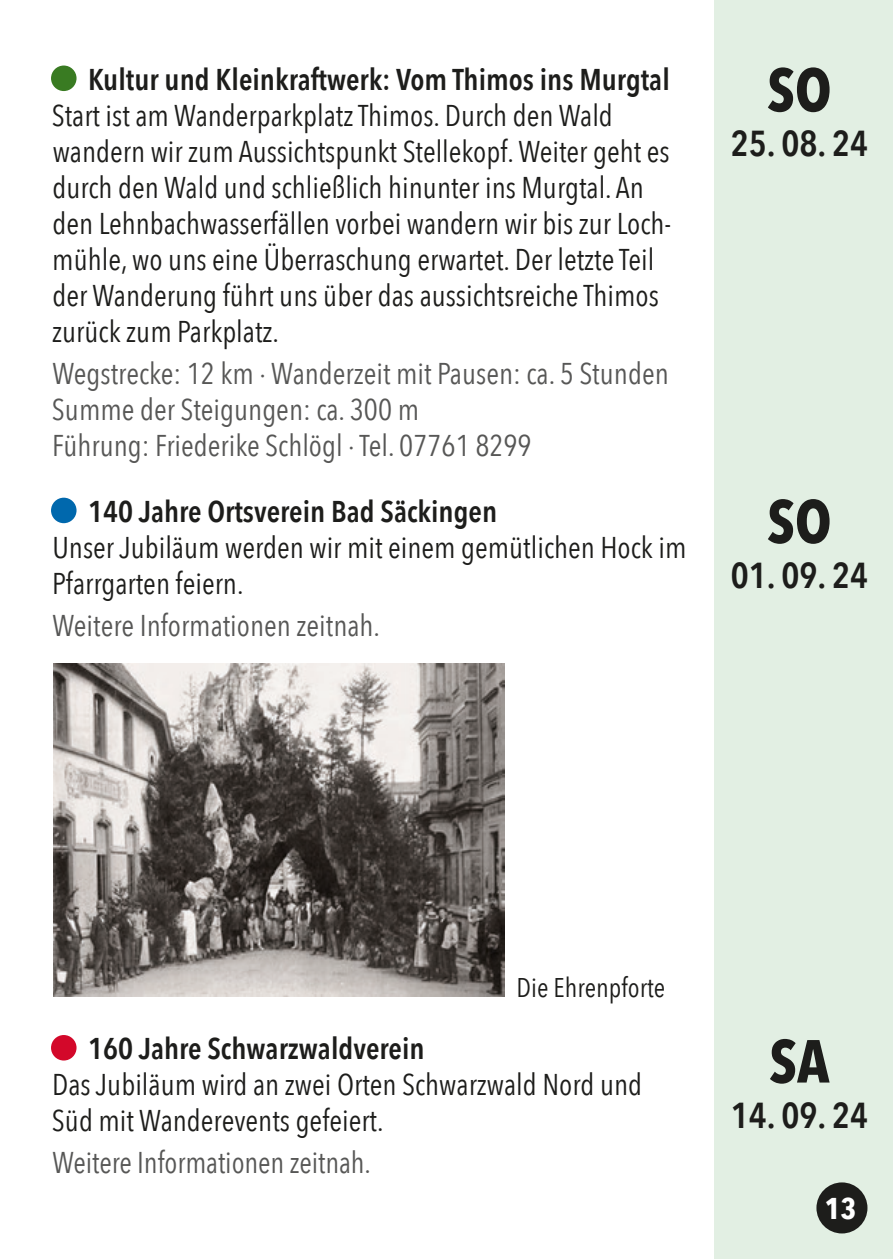
<style>
.page{position:relative;width:893px;height:1259px;background:#fff}
.page>*{position:absolute;margin:0;border:0;box-sizing:border-box;transform-origin:0 0}
.t1{font:700 60px "Avenir Next Condensed";color:#1d1d1b}
.t2{font:600 36px "Avenir Next Condensed";color:#1d1d1b}
.t3{font:30px/36px "Avenir Next Condensed";color:#1d1d1b}
.t4{font:30px "Avenir Next Condensed";color:#575756}
.t5{font:600 30px "Avenir Next Condensed";color:#1d1d1b}
.t6{font:700 30px "Avenir Next Condensed";color:#fff}
.t7{font:27px "Avenir Next Condensed";color:#1d1d1b}
</style>
<div class="page">
<div style="left:714px;top:0;width:179px;height:1259px;background:#e2efe3"></div>
<div style="left:51px;top:66px;width:26px;height:25px;background:#397b22;border-radius:50%"></div>
<div style="left:51px;top:498px;width:26px;height:25px;background:#0068ad;border-radius:50%"></div>
<div style="left:51px;top:1035px;width:26px;height:25px;background:#d3082a;border-radius:50%"></div>
<div style="left:816px;top:1182px;width:51px;height:51px;background:#1d1d1b;border-radius:50%"></div>
<img style="left:53px;top:664px;width:452px;height:333px">
<p class="t5" style="left:88px;top:53px;width:583px">Kultur und Kleinkraftwerk: Vom Thimos ins Murgtal</p>
<p class="t3" style="left:52px;top:96px;width:621px">Start ist am Wanderparkplatz Thimos. Durch den Wald wandern wir zum Aussichtspunkt Stellekopf. Weiter geht es durch den Wald und schließlich hinunter ins Murgtal. An den Lehnbachwasserfällen vorbei wandern wir bis zur Loch&shy;mühle, wo uns eine Überraschung erwartet. Der letzte Teil der Wanderung führt uns über das aussichtsreiche Thimos zurück zum Parkplatz.</p>
<p class="t4" style="left:52px;top:347px;width:618px">Wegstrecke: 12 km · Wanderzeit mit Pausen: ca. 5 Stunden</p>
<p class="t4" style="left:52px;top:383px;width:369px">Summe der Steigungen: ca. 300 m</p>
<p class="t4" style="left:52px;top:419px;width:481px">Führung: Friederike Schlögl · Tel. 07761 8299</p>
<p class="t5" style="left:88px;top:485px;width:410px">140 Jahre Ortsverein Bad Säckingen</p>
<p class="t3" style="left:52px;top:528px;width:636px">Unser Jubiläum werden wir mit einem gemütlichen Hock im<br>Pfarrgarten feiern.</p>
<p class="t4" style="left:52px;top:599px;width:329px">Weitere Informationen zeitnah.</p>
<p class="t1" style="left:767px;top:53px;width:66px">SO</p>
<p class="t2" style="left:731px;top:112px;width:139px">25. 08. 24</p>
<p class="t1" style="left:767px;top:485px;width:66px">SO</p>
<p class="t2" style="left:731px;top:544px;width:139px">01. 09. 24</p>
<p class="t7" style="left:517px;top:964px;width:150px">Die Ehrenpforte</p>
<p class="t5" style="left:88px;top:1022px;width:338px">160 Jahre Schwarzwaldverein</p>
<p class="t3" style="left:52px;top:1065px;width:592px">Das Jubiläum wird an zwei Orten Schwarzwald Nord und<br>Süd mit Wanderevents gefeiert.</p>
<p class="t4" style="left:52px;top:1137px;width:320px">Weitere Informationen zeitnah.</p>
<p class="t1" style="left:769px;top:1024px;width:62px">SA</p>
<p class="t2" style="left:731px;top:1083px;width:139px">14. 09. 24</p>
<p class="t6" style="left:825px;top:1189px;width:33px">13</p>
</div>
